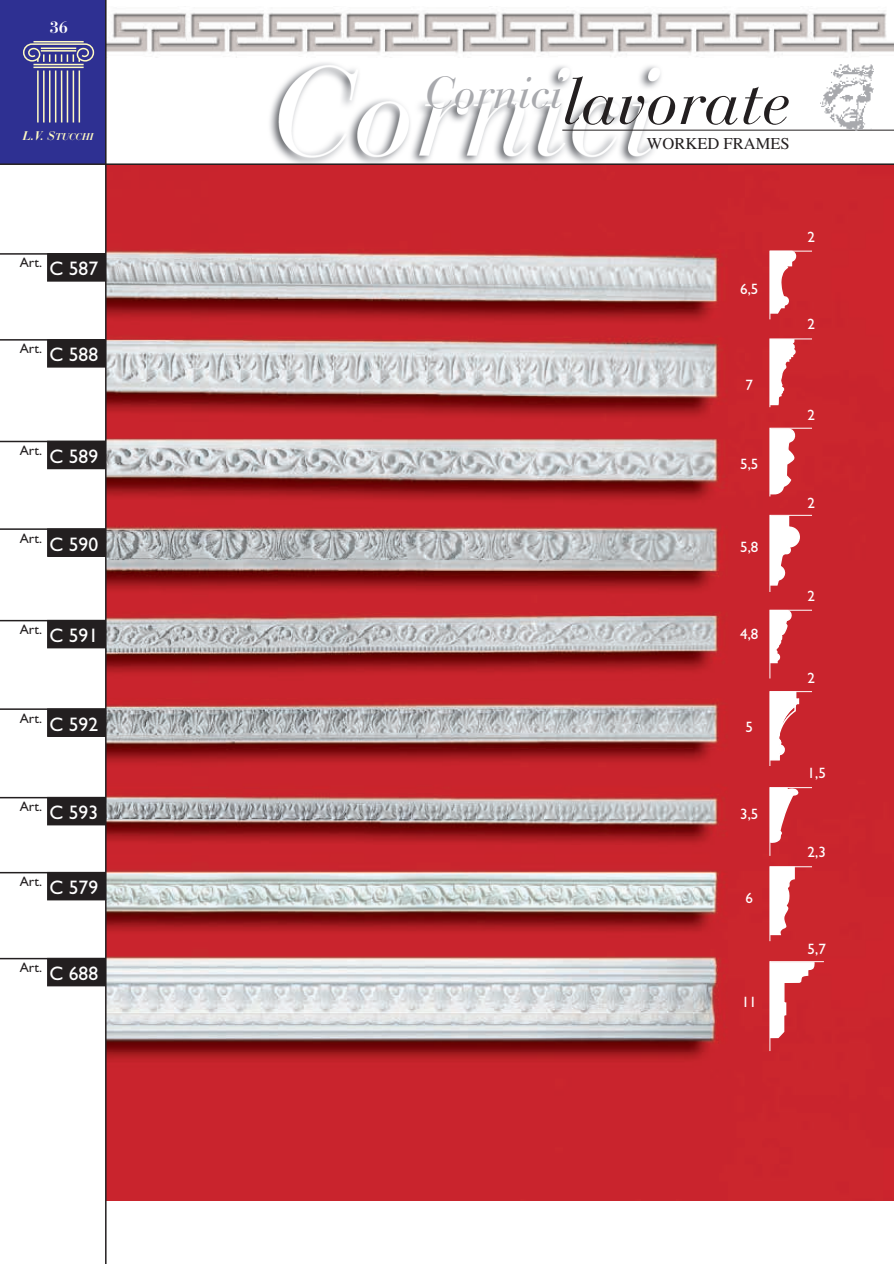
<style>
.page{position:relative;width:894px;height:1264px;background:#fff}
.page>*{position:absolute;margin:0;border:0;box-sizing:border-box;transform-origin:0 0}
.t1{font:italic 65.1px "Bauer Bodoni";color:#231f20}
.t2{font:italic 44.4px "Bauer Bodoni";color:#a8a9ad}
.t3{font:19.5px "Gill Sans";color:#fff}
.t4{font:16.5px "Times";color:#231f20}
.t5{font:700 16.5px "Bauer Bodoni";color:#fff}
.t6{font:15px "Gill Sans";color:#fff}
.t7{font:13.65px "Gill Sans";letter-spacing:.01em;color:#231f20}
.t8{font:italic 700 9.75px "Bauer Bodoni";color:#fffac2}
.s1{font-size:12.45px}
</style>
<div class="page">
<img style="left:270px;top:62px;width:429px;height:101px">
<div style="left:48px;top:254px;width:57px;height:27px;background:#231f20"></div>
<div style="left:47px;top:253px;width:59px;height:29px;border:2px solid #231f20"></div>
<hr style="left:0;top:253px;width:106px;height:2px;background:#231f20">
<div style="left:48px;top:340px;width:57px;height:27px;background:#231f20"></div>
<div style="left:47px;top:339px;width:59px;height:29px;border:2px solid #231f20"></div>
<hr style="left:0;top:339px;width:106px;height:2px;background:#231f20">
<div style="left:48px;top:441px;width:57px;height:27px;background:#231f20"></div>
<div style="left:47px;top:441px;width:59px;height:28px;border:2px solid #231f20"></div>
<hr style="left:0;top:441px;width:106px;height:1px;background:#231f20">
<div style="left:48px;top:529px;width:57px;height:27px;background:#231f20"></div>
<div style="left:47px;top:528px;width:59px;height:29px;border:2px solid #231f20"></div>
<hr style="left:0;top:528px;width:106px;height:2px;background:#231f20">
<div style="left:48px;top:621px;width:57px;height:27px;background:#231f20"></div>
<hr style="left:0;top:620px;width:106px;height:1px;background:#231f20">
<div style="left:48px;top:709px;width:57px;height:27px;background:#231f20"></div>
<div style="left:47px;top:708px;width:59px;height:29px;border:2px solid #231f20"></div>
<hr style="left:0;top:708px;width:106px;height:2px;background:#231f20">
<div style="left:48px;top:798px;width:57px;height:27px;background:#231f20"></div>
<hr style="left:0;top:797px;width:106px;height:1px;background:#231f20">
<div style="left:48px;top:873px;width:57px;height:27px;background:#231f20"></div>
<hr style="left:0;top:872px;width:106px;height:1px;background:#231f20">
<div style="left:48px;top:958px;width:57px;height:27px;background:#231f20"></div>
<div style="left:47px;top:958px;width:59px;height:28px;border:2px solid #231f20"></div>
<hr style="left:0;top:958px;width:106px;height:1px;background:#231f20">
<img style="left:106px;top:165px;width:787px;height:1035px">
<img style="left:106px;top:6px;width:787px;height:53px">
<div style="left:0;top:0;width:106px;height:164px;background:#2e3092"></div>
<hr style="left:562px;top:130px;width:331px;height:1px;background:#231f20">
<img style="left:820px;top:64px;width:54px;height:66px">
<hr style="left:49px;top:71px;width:1px;height:51px;background:#fffac2">
<hr style="left:55px;top:71px;width:1px;height:51px;background:#fffac2">
<hr style="left:61px;top:71px;width:1px;height:51px;background:#fffac2">
<hr style="left:43px;top:71px;width:2px;height:51px;background:#fffac2">
<hr style="left:37px;top:71px;width:2px;height:51px;background:#fffac2">
<hr style="left:67px;top:71px;width:1px;height:51px;background:#fffac2">
<hr style="left:73px;top:71px;width:1px;height:51px;background:#fffac2">
<hr style="left:79px;top:71px;width:1px;height:51px;background:#fffac2">
<hr style="left:33px;top:64px;width:51px;height:1px;background:#fffac2">
<hr style="left:33px;top:67px;width:51px;height:1px;background:#fffac2">
<svg style="left:23px;top:43px;width:72px;height:19px"></svg>
<hr style="left:33px;top:41px;width:51px;height:1px;background:#fffac2">
<hr style="left:0;top:163px;width:893px;height:2px;background:#231f20">
<hr style="left:105px;top:0;width:1px;height:1264px;background:#231f20">
<svg style="left:748px;top:250px;width:76px;height:802px"></svg>
<p class="t5" style="left:50px;top:17px;width:20px">36</p>
<p class="t8" style="left:23px;top:130px;width:72px"><span class="s1">L.V. S</span>TUCCHI</p>
<p class="t7" style="left:20px;top:255px;width:24px">Art.</p>
<p class="t3" style="left:49px;top:257px;width:50px">C 587</p>
<p class="t7" style="left:20px;top:341px;width:24px">Art.</p>
<p class="t3" style="left:49px;top:343px;width:50px">C 588</p>
<p class="t7" style="left:20px;top:442px;width:24px">Art.</p>
<p class="t3" style="left:49px;top:445px;width:50px">C 589</p>
<p class="t7" style="left:20px;top:530px;width:24px">Art.</p>
<p class="t3" style="left:49px;top:533px;width:50px">C 590</p>
<p class="t7" style="left:20px;top:622px;width:24px">Art.</p>
<p class="t3" style="left:49px;top:624px;width:50px">C 591</p>
<p class="t7" style="left:20px;top:710px;width:24px">Art.</p>
<p class="t3" style="left:49px;top:713px;width:50px">C 592</p>
<p class="t7" style="left:20px;top:799px;width:24px">Art.</p>
<p class="t3" style="left:49px;top:801px;width:50px">C 593</p>
<p class="t7" style="left:20px;top:874px;width:24px">Art.</p>
<p class="t3" style="left:49px;top:876px;width:50px">C 579</p>
<p class="t7" style="left:20px;top:959px;width:24px">Art.</p>
<p class="t3" style="left:49px;top:962px;width:50px">C 688</p>
<h2 class="t2" style="left:424px;top:66px;width:140px">Cornici</h2>
<h1 class="t1" style="left:562px;top:62px;width:229px">lavorate</h1>
<p class="t4" style="left:646px;top:134px;width:144px">WORKED FRAMES</p>
<p class="t6" style="left:740px;top:280px;width:20px">6,5</p>
<p class="t6" style="left:745px;top:376px;width:9px">7</p>
<p class="t6" style="left:740px;top:455px;width:20px">5,5</p>
<p class="t6" style="left:740px;top:538px;width:20px">5,8</p>
<p class="t6" style="left:740px;top:625px;width:20px">4,8</p>
<p class="t6" style="left:745px;top:718px;width:9px">5</p>
<p class="t6" style="left:740px;top:805px;width:20px">3,5</p>
<p class="t6" style="left:745px;top:889px;width:9px">6</p>
<p class="t6" style="left:741px;top:993px;width:16px">11</p>
<p class="t6" style="left:807px;top:228px;width:9px">2</p>
<p class="t6" style="left:807px;top:315px;width:9px">2</p>
<p class="t6" style="left:807px;top:407px;width:9px">2</p>
<p class="t6" style="left:807px;top:494px;width:9px">2</p>
<p class="t6" style="left:807px;top:587px;width:9px">2</p>
<p class="t6" style="left:807px;top:669px;width:9px">2</p>
<p class="t6" style="left:807px;top:764px;width:20px">1,5</p>
<p class="t6" style="left:807px;top:843px;width:20px">2,3</p>
<p class="t6" style="left:807px;top:940px;width:20px">5,7</p>
</div>
